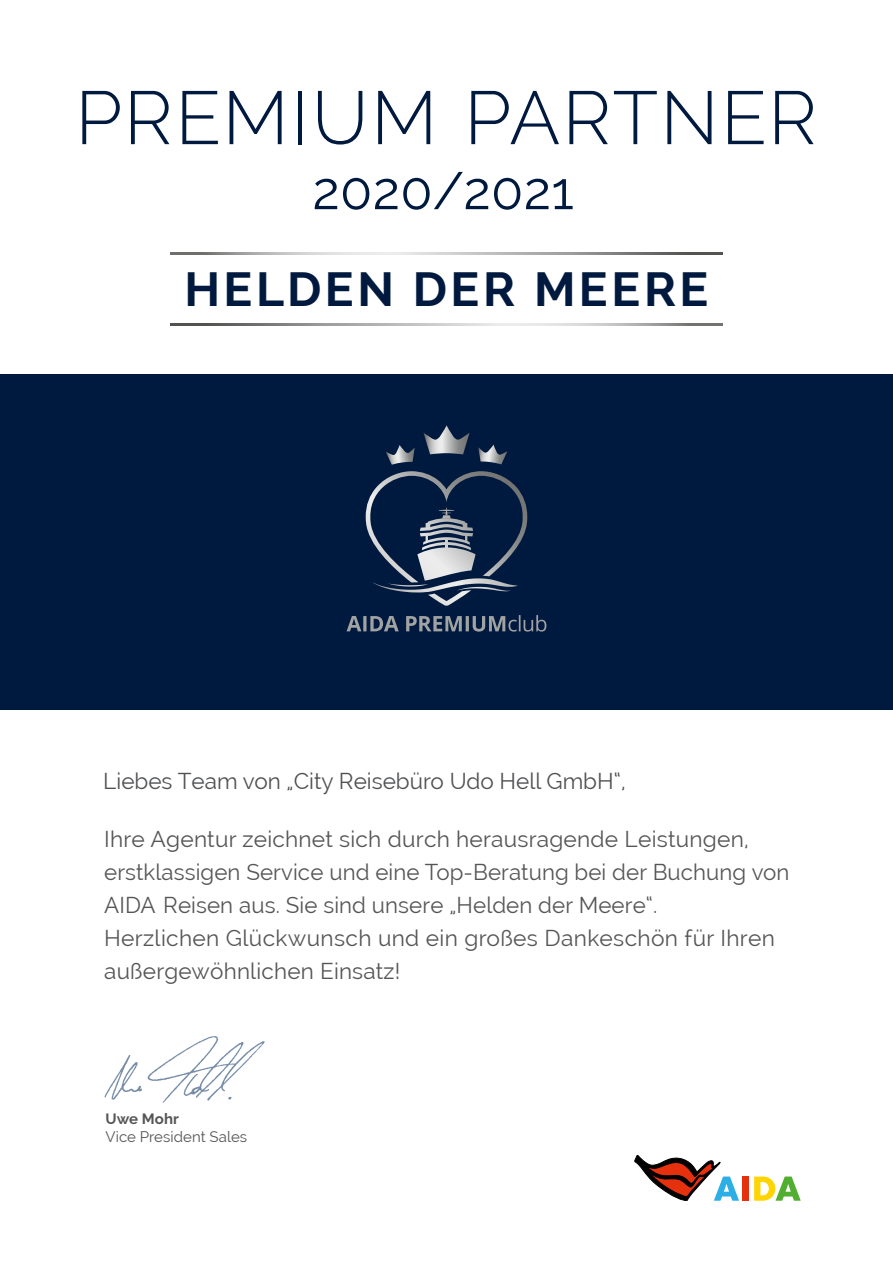
<style>
.page{position:relative;width:893px;height:1263px;background:#fff}
.page>*{position:absolute;margin:0;border:0;box-sizing:border-box;transform-origin:0 0}
.t1{font:300 75px "Raleway";letter-spacing:.03em;color:#00193e}
.t2{font:52.5px "Raleway";color:#00193e}
.t3{font:700 48px "Raleway";letter-spacing:.07em;color:#00193e}
.t4{font:22.5px/33px "Raleway";letter-spacing:.01em;color:#565656}
.t5{font:22.5px "Raleway";letter-spacing:.005em;color:#575656}
.t6{font:22.5px "Raleway";color:#505153}
.t7{font:15px "Raleway";letter-spacing:.005em;color:#565656}
.t8{font:700 15px "Raleway";letter-spacing:.005em;color:#565656}
</style>
<div class="page">
<img style="left:104px;top:1036px;width:161px;height:67px">
<svg style="left:170px;top:253px;width:553px;height:1px"></svg>
<svg style="left:170px;top:324px;width:553px;height:1px"></svg>
<div style="left:742px;top:1176px;width:7px;height:25px;background:#e5310e"></div>
<svg style="left:754px;top:1176px;width:47px;height:25px"></svg>
<svg style="left:635px;top:1155px;width:104px;height:46px"></svg>
<div style="left:456px;top:374px;width:195px;height:168px;background:#00193e"></div>
<div style="left:242px;top:374px;width:214px;height:168px;background:#00193e"></div>
<div style="left:651px;top:374px;width:242px;height:168px;background:#00193e"></div>
<div style="left:866px;top:542px;width:27px;height:168px;background:#00193e"></div>
<div style="left:835px;top:542px;width:31px;height:168px;background:#00193e"></div>
<div style="left:456px;top:542px;width:379px;height:168px;background:#00193e"></div>
<div style="left:0;top:374px;width:242px;height:168px;background:#00193e"></div>
<div style="left:0;top:542px;width:27px;height:168px;background:#00193e"></div>
<div style="left:27px;top:542px;width:31px;height:168px;background:#00193e"></div>
<div style="left:58px;top:542px;width:398px;height:168px;background:#00193e"></div>
<svg style="left:366px;top:471px;width:161px;height:135px;background:#2a3e5b"></svg>
<svg style="left:423px;top:425px;width:47px;height:29px"></svg>
<svg style="left:478px;top:445px;width:29px;height:19px"></svg>
<svg style="left:386px;top:445px;width:29px;height:20px"></svg>
<svg style="left:347px;top:615px;width:199px;height:17px;background:#3f4f65"></svg>
<h1 class="t1" style="left:75px;top:74px;width:743px">PREMIUM PARTNER</h1>
<h2 class="t2" style="left:312px;top:160px;width:263px">2020/2021</h2>
<h3 class="t3" style="left:184px;top:262px;width:526px">HELDEN DER MEERE</h3>
<p class="t6" style="left:103px;top:768px;width:524px">Liebes Team von „City Reisebüro Udo Hell GmbH“,</p>
<p class="t4" style="left:104px;top:822px;width:646px">Ihre Agentur zeichnet sich durch herausragende Leistungen,</p>
<p class="t5" style="left:104px;top:859px;width:687px">erstklassigen Service und eine Top-Beratung bei der Buchung von</p>
<p class="t4" style="left:104px;top:888px;width:672px">AIDA Reisen aus. Sie sind unsere „Helden der Meere“.<br>Herzlichen Glückwunsch und ein großes Dankeschön für Ihren außergewöhnlichen Einsatz!</p>
<p class="t8" style="left:105px;top:1110px;width:75px">Uwe Mohr</p>
<p class="t7" style="left:105px;top:1128px;width:143px">Vice President Sales</p>
</div>
